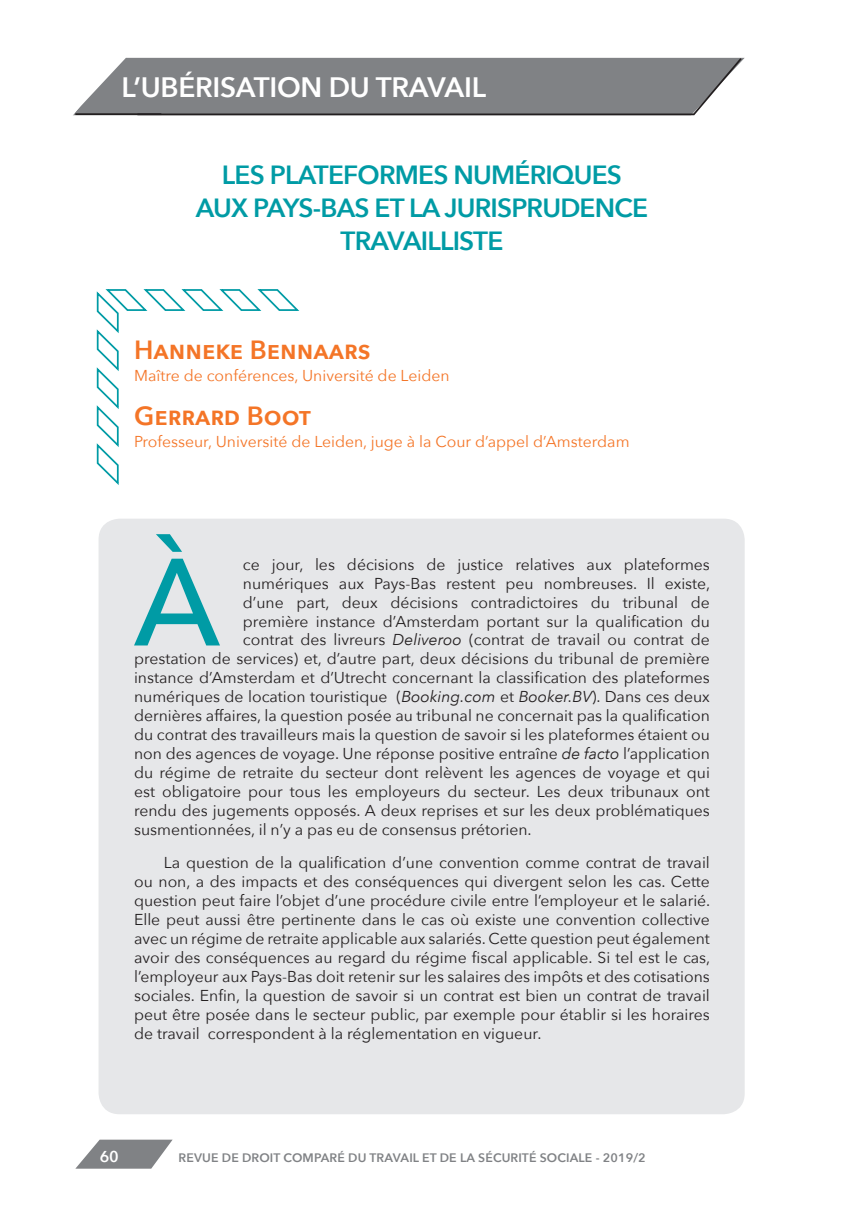
<style>
.page{position:relative;width:844px;height:1216px;background:#fff}
.page>*{position:absolute;margin:0;border:0;box-sizing:border-box;transform-origin:0 0}
.Paragraphe___lettrin{font:500 122.5px "Avenir Next";color:#009ba5}
.t1{font:600 28px "Avenir Next";letter-spacing:-.01em;color:#fff}
.t2{font:600 26.25px/33.2px "Avenir Next";letter-spacing:-.03em;color:#009ba5;text-align:center}
.Auteur{font:600 26.25px "Avenir Next";letter-spacing:.01em;color:#f47527}
.Paragraphe___lettrin-2{font:15.75px "Avenir Next";color:#231f20}
.Corps_de_texte{font:15.75px/18.9px "Avenir Next";color:#231f20;text-align:justify}
.Titre_affiliation{font:15.75px "Avenir Next";color:#f47527}
.t3{font:600 15.75px "Avenir Next";color:#fff}
.t4{font:600 12.25px "Avenir Next";letter-spacing:.01em;color:#808285}
.s1{font-style:italic}
</style>
<div class="page">
<svg style="left:76px;top:1139px;width:96px;height:29px"></svg>
<svg style="left:73px;top:57px;width:671px;height:59px;background:#8a8b8e"></svg>
<hr style="left:75px;top:113px;width:86px;height:2px;background:#231f20">
<div style="left:98px;top:518px;width:646px;height:596px;background:#e6e7e9;border-radius:21px"></div>
<svg style="left:96px;top:289px;width:204px;height:196px"></svg>
<h2 class="t1" style="left:121px;top:63px;width:366px">L’UBÉRISATION DU TRAVAIL</h2>
<p class="t2" style="left:196px;top:157px;width:453px">LES PLATEFORMES NUMÉRIQUES<br>AUX PAYS-BAS ET LA JURISPRUDENCE<br>TRAVAILLISTE</p>
<p class="Auteur" style="left:134px;top:327px;width:238px">Hanneke Bennaars</p>
<p class="Titre_affiliation" style="left:134px;top:362px;width:317px">Maître de conférences, Université de Leiden</p>
<p class="Auteur" style="left:134px;top:393px;width:176px">Gerrard Boot</p>
<p class="Titre_affiliation" style="left:134px;top:428px;width:497px">Professeur, Université de Leiden, juge à la Cour d’appel d’Amsterdam</p>
<p class="Paragraphe___lettrin" style="left:133px;top:498px;width:89px">À</p>
<p class="Paragraphe___lettrin-2" style="left:243px;top:551px;width:468px">ce jour, les décisions de justice relatives aux plateformes</p>
<p class="Paragraphe___lettrin-2" style="left:243px;top:570px;width:469px">numériques aux Pays-Bas restent peu nombreuses. Il existe,</p>
<p class="Paragraphe___lettrin-2" style="left:243px;top:589px;width:468px">d’une part, deux décisions contradictoires du tribunal de</p>
<p class="Paragraphe___lettrin-2" style="left:243px;top:607px;width:468px">première instance d’Amsterdam portant sur la qualification du</p>
<p class="Paragraphe___lettrin-2" style="left:243px;top:626px;width:468px">contrat des livreurs <span class="s1">Deliveroo</span> (contrat de travail ou contrat de</p>
<p class="Paragraphe___lettrin-2" style="left:134px;top:645px;width:577px">prestation de services) et, d’autre part, deux décisions du tribunal de première</p>
<p class="Paragraphe___lettrin-2" style="left:134px;top:664px;width:577px">instance d’Amsterdam et d’Utrecht concernant la classification des plateformes</p>
<p class="Paragraphe___lettrin-2" style="left:134px;top:683px;width:577px">numériques de location touristique (<span class="s1">Booking.com</span> et <span class="s1">Booker.BV</span>). Dans ces deux</p>
<p class="Paragraphe___lettrin-2" style="left:134px;top:702px;width:577px">dernières affaires, la question posée au tribunal ne concernait pas la qualification</p>
<p class="Paragraphe___lettrin-2" style="left:134px;top:721px;width:577px">du contrat des travailleurs mais la question de savoir si les plateformes étaient ou</p>
<p class="Paragraphe___lettrin-2" style="left:134px;top:740px;width:577px">non des agences de voyage. Une réponse positive entraîne <span class="s1">de facto</span> l’application</p>
<p class="Paragraphe___lettrin-2" style="left:134px;top:759px;width:577px">du régime de retraite du secteur dont relèvent les agences de voyage et qui</p>
<p class="Paragraphe___lettrin-2" style="left:134px;top:778px;width:577px">est obligatoire pour tous les employeurs du secteur. Les deux tribunaux ont</p>
<p class="Paragraphe___lettrin-2" style="left:134px;top:796px;width:577px">rendu des jugements opposés. A deux reprises et sur les deux problématiques</p>
<p class="Paragraphe___lettrin-2" style="left:134px;top:815px;width:399px">susmentionnées, il n’y a pas eu de consensus prétorien.</p>
<p class="Corps_de_texte" style="left:134px;top:852px;width:577px;text-indent:30px">La question de la qualification d’une convention comme contrat de travail ou non, a des impacts et des conséquences qui divergent selon les cas. Cette question peut faire l’objet d’une procédure civile entre l’employeur et le salarié.<br>Elle peut aussi être pertinente dans le cas où existe une convention collective avec un régime de retraite applicable aux salariés. Cette question peut également avoir des conséquences au regard du régime fiscal applicable. Si tel est le cas, l’employeur aux Pays-Bas doit retenir sur les salaires des impôts et des cotisations sociales. Enfin, la question de savoir si un contrat est bien un contrat de travail peut être posée dans le secteur public, par exemple pour établir si les horaires de travail correspondent à la réglementation en vigueur.</p>
<p class="t3" style="left:100px;top:1142px;width:21px">60</p>
<p class="t4" style="left:178px;top:1146px;width:468px">REVUE DE DROIT COMPARÉ DU TRAVAIL ET DE LA SÉCURITÉ SOCIALE - 2019/2</p>
</div>
